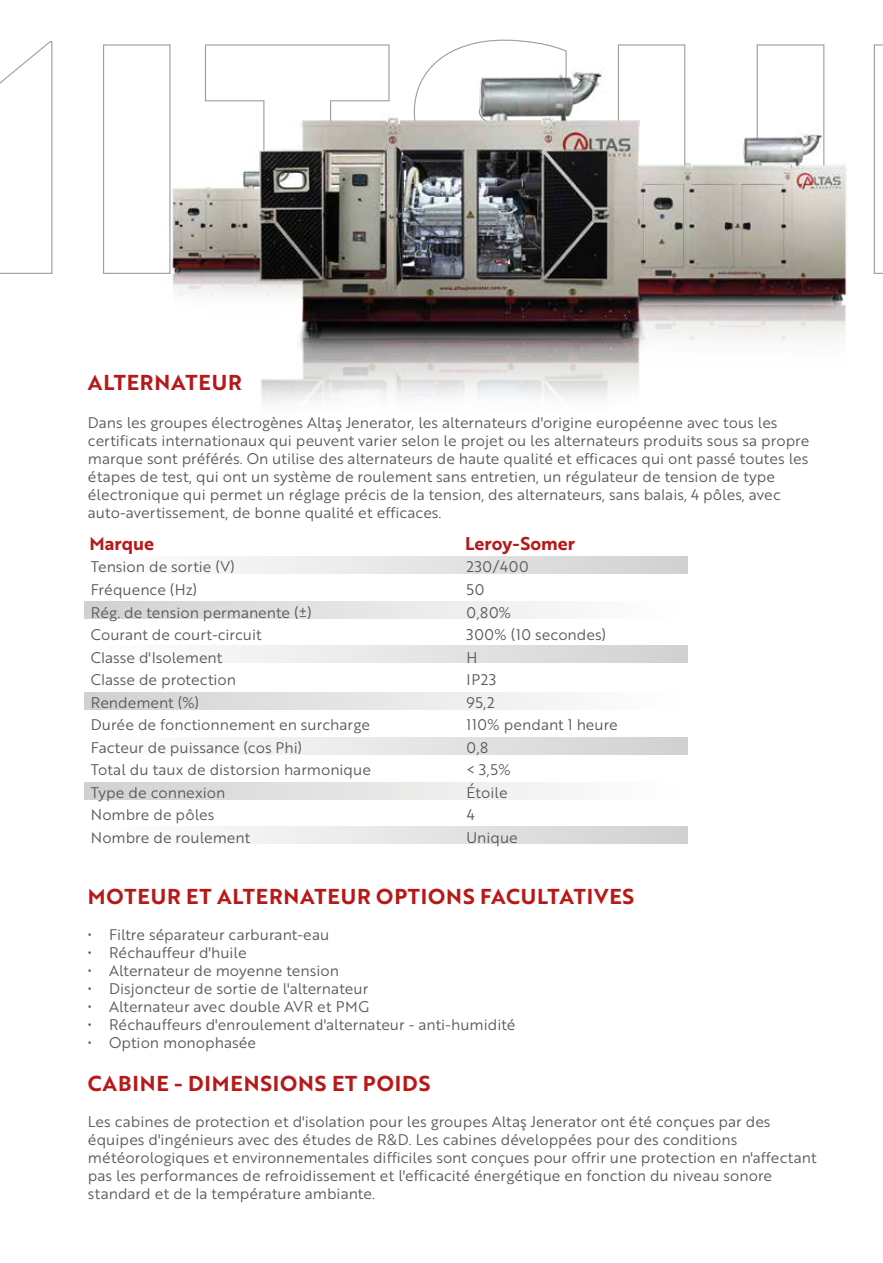
<style>
.page{position:relative;width:883px;height:1263px;background:#fff}
.page>*{position:absolute;margin:0;border:0;box-sizing:border-box;transform-origin:0 0}
.t1{font:21px "Brother 1816 Bold";letter-spacing:.04em;color:#b71918}
.t2{font:18px "Brother 1816 Bold";color:#b71918}
.t3{font:15px/22.5px "Brother 1816 Book";color:#575756}
</style>
<div class="page">
<svg style="left:0;top:41px;width:53px;height:233px"></svg>
<div style="left:103px;top:44px;width:67px;height:230px;border:1px solid #9d9d9c"></div>
<svg style="left:205px;top:44px;width:185px;height:24px"></svg>
<svg style="left:430px;top:39px;width:137px;height:29px"></svg>
<svg style="left:618px;top:44px;width:206px;height:24px"></svg>
<svg style="left:873px;top:44px;width:9px;height:24px"></svg>
<img style="left:122px;top:68px;width:760px;height:495px">
<div style="left:83px;top:556px;width:604px;height:17px;background:linear-gradient(to right,#fff,#d1d1d1)"></div>
<div style="left:84px;top:601px;width:605px;height:18px;background:linear-gradient(to right,#d1d1d1,#fff)"></div>
<div style="left:83px;top:645px;width:604px;height:18px;background:linear-gradient(to right,#fff,#d1d1d1)"></div>
<div style="left:84px;top:692px;width:605px;height:18px;background:linear-gradient(to right,#d1d1d1,#fff)"></div>
<div style="left:84px;top:782px;width:605px;height:18px;background:linear-gradient(to right,#d1d1d1,#fff)"></div>
<div style="left:83px;top:737px;width:604px;height:18px;background:linear-gradient(to right,#fff,#d1d1d1)"></div>
<div style="left:83px;top:826px;width:604px;height:18px;background:linear-gradient(to right,#fff,#d1d1d1)"></div>
<h1 class="t1" style="left:88px;top:367px;width:155px">ALTERNATEUR</h1>
<p class="t3" style="left:88px;top:413px;width:722px;line-height:18px">Dans les groupes électrogènes Altaş Jenerator, les alternateurs d'origine européenne avec tous les certificats internationaux qui peuvent varier selon le projet ou les alternateurs produits sous sa propre marque sont préférés. On utilise des alternateurs de haute qualité et efficaces qui ont passé toutes les étapes de test, qui ont un système de roulement sans entretien, un régulateur de tension de type électronique qui permet un réglage précis de la tension, des alternateurs, sans balais, 4 pôles, avec auto-avertissement, de bonne qualité et efficaces.</p>
<p class="t2" style="left:89px;top:530px;width:66px">Marque</p>
<p class="t2" style="left:465px;top:530px;width:111px">Leroy-Somer</p>
<p class="t3" style="left:91px;top:555px;width:281px">Tension de sortie (V)<br>Fréquence (Hz)<br>Rég. de tension permanente (±)<br>Courant de court-circuit<br>Classe d'Isolement<br>Classe de protection<br>Rendement (%)<br>Durée de fonctionnement en surcharge<br>Facteur de puissance (cos Phi)<br>Total du taux de distorsion harmonique<br>Type de connexion<br>Nombre de pôles<br>Nombre de roulement</p>
<p class="t3" style="left:466px;top:555px;width:153px">230/400<br>50<br>0,80%<br>300% (10 secondes)<br>H<br>IP23<br>95,2<br>110% pendant 1 heure<br>0,8<br>&lt; 3,5%<br>Étoile<br>4<br>Unique</p>
<h1 class="t1" style="left:88px;top:880px;width:547px">MOTEUR ET ALTERNATEUR OPTIONS FACULTATIVES</h1>
<p class="t3" style="left:88px;top:923px;width:243px">• Filtre séparateur carburant-eau</p>
<p class="t3" style="left:88px;top:941px;width:160px">• Réchauffeur d'huile</p>
<p class="t3" style="left:88px;top:959px;width:252px">• Alternateur de moyenne tension</p>
<p class="t3" style="left:88px;top:977px;width:282px">• Disjoncteur de sortie de l'alternateur</p>
<p class="t3" style="left:88px;top:995px;width:282px">• Alternateur avec double AVR et PMG</p>
<p class="t3" style="left:88px;top:1013px;width:429px">• Réchauffeurs d'enroulement d'alternateur - anti-humidité</p>
<p class="t3" style="left:88px;top:1031px;width:170px">• Option monophasée</p>
<h1 class="t1" style="left:88px;top:1067px;width:344px">CABINE - DIMENSIONS ET POIDS</h1>
<p class="t3" style="left:88px;top:1112px;width:730px;line-height:18px">Les cabines de protection et d'isolation pour les groupes Altaş Jenerator ont été conçues par des équipes d'ingénieurs avec des études de R&amp;D. Les cabines développées pour des conditions météorologiques et environnementales difficiles sont conçues pour offrir une protection en n'affectant pas les performances de refroidissement et l'efficacité énergétique en fonction du niveau sonore standard et de la température ambiante.</p>
</div>
